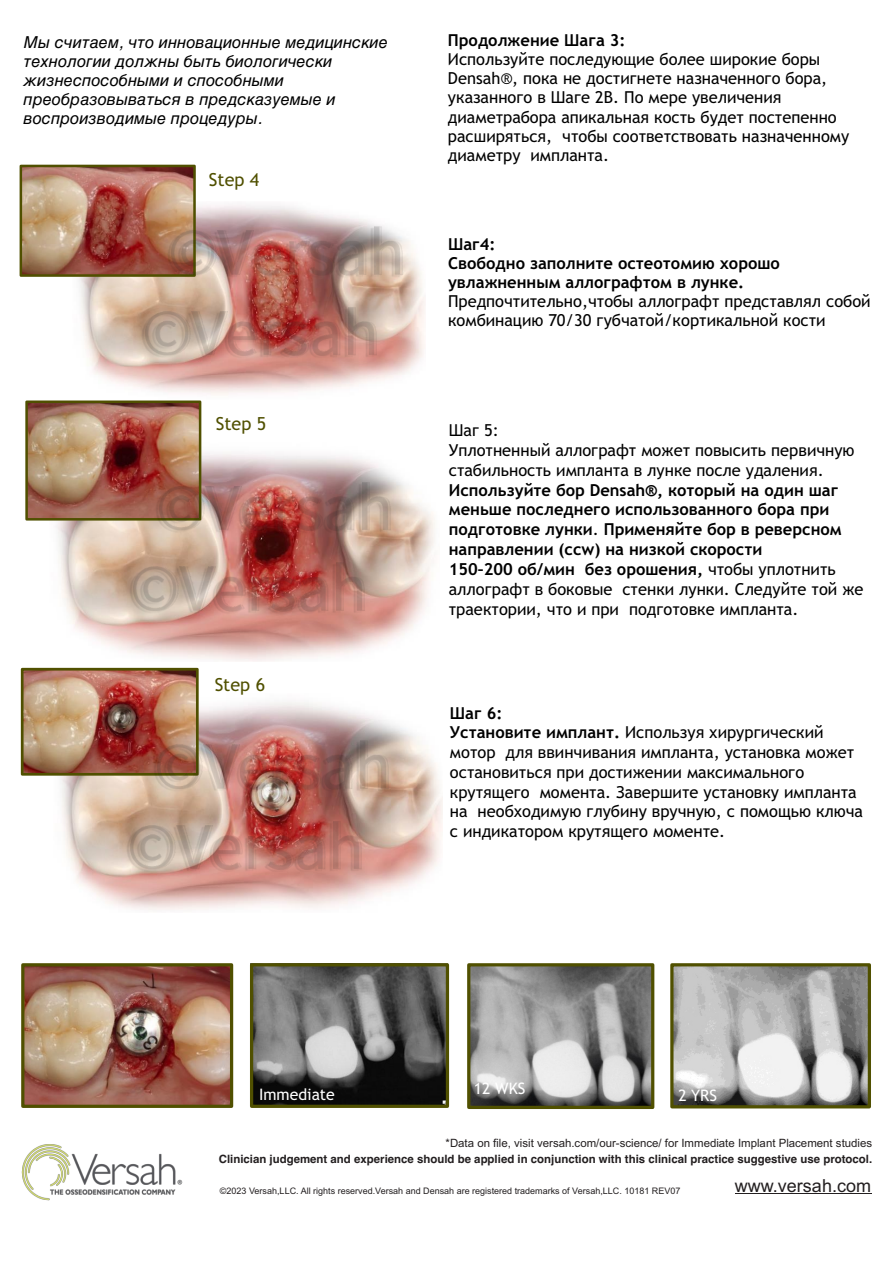
<style>
.page{position:relative;width:893px;height:1263px;background:#fff}
.page>*{position:absolute;margin:0;border:0;box-sizing:border-box;transform-origin:0 0}
.t1{font:18px "Trebuchet MS";color:#505000}
.t2{font:18px "Arial";color:#231f20}
.t3{font:16.5px/19.6px "Trebuchet MS";color:#000}
.t4{font:700 16.5px/20px "Trebuchet MS";color:#000}
.t5{font:italic 16.5px/19px "Helvetica";color:#000}
.t6{font:15.9px "Trebuchet MS";color:#fff}
.t7{font:700 11.4px "Helvetica";color:#231f20}
.t8{font:11.4px "Arial";color:#231f20}
.t9{font:9px "Arial";color:#231f20}
.s1{font-weight:400}
.s2{font-weight:700}
</style>
<div class="page">
<img style="left:78px;top:205px;width:347px;height:190px">
<img style="left:24px;top:169px;width:168px;height:104px">
<div style="left:20px;top:165px;width:176px;height:112px;border:3px solid #505000"></div>
<img style="left:56px;top:442px;width:379px;height:219px">
<img style="left:29px;top:404px;width:168px;height:113px">
<div style="left:25px;top:400px;width:176px;height:121px;border:3px solid #505000"></div>
<hr style="left:735px;top:1193px;width:136px;height:1px;background:#231f20">
<img style="left:22px;top:1144px;width:160px;height:57px">
<img style="left:60px;top:702px;width:383px;height:208px">
<img style="left:25px;top:672px;width:170px;height:100px">
<div style="left:21px;top:668px;width:178px;height:108px;border:3px solid #505000"></div>
<img style="left:25px;top:967px;width:204px;height:137px">
<div style="left:21px;top:963px;width:212px;height:145px;border:3px solid #505000"></div>
<div style="left:250px;top:963px;width:199px;height:145px;border:3px solid #505000"></div>
<img style="left:253px;top:966px;width:193px;height:139px">
<div style="left:467px;top:963px;width:187px;height:146px;border:3px solid #505000"></div>
<img style="left:470px;top:966px;width:181px;height:140px">
<div style="left:670px;top:963px;width:201px;height:145px;border:3px solid #505000"></div>
<img style="left:673px;top:966px;width:195px;height:139px">
<img style="left:153px;top:218px;width:266px;height:76px">
<img style="left:126px;top:298px;width:266px;height:77px">
<img style="left:141px;top:473px;width:266px;height:77px">
<img style="left:114px;top:554px;width:266px;height:76px">
<img style="left:138px;top:732px;width:266px;height:76px">
<img style="left:112px;top:812px;width:265px;height:77px">
<p class="t5" style="left:24px;top:34px;width:366px">Мы считаем, что инновационные медицинские технологии должны быть биологически жизнеспособными и способными преобразовываться в предсказуемые и воспроизводимые процедуры.</p>
<p class="t4" style="left:448px;top:30px;width:179px">Продолжение Шага 3꞉</p>
<p class="t3" style="left:448px;top:50px;width:403px;line-height:19.2px">Используйте последующие более широкие боры Densah®, пока не достигнете назначенного бора, указанного в Шаге 2B. По мере увеличения диаметрабора апикальная кость будет постепенно расширяться, чтобы соответствовать назначенному диаметру импланта.</p>
<p class="t1" style="left:209px;top:169px;width:52px">Step 4</p>
<p class="t4" style="left:448px;top:235px;width:333px;line-height:18.9px">Шаг4꞉<br>Свободно заполните остеотомию хорошо увлажненным аллографтом в лунке.</p>
<p class="t3" style="left:448px;top:291px;width:424px;line-height:18.9px">Предпочтительно,чтобы аллографт представлял собой комбинацию 70/30 губчатой/кортикальной кости</p>
<p class="t1" style="left:216px;top:413px;width:52px">Step 5</p>
<p class="t3" style="left:449px;top:420px;width:407px">Шаг 5꞉<br>Уплотненный аллографт может повысить первичную стабильность импланта в лунке после удаления.</p>
<p class="t4" style="left:449px;top:480px;width:416px">Используйте бор Densah®, который на один шаг меньше последнего использованного бора при подготовке лунки<span class="s1">.</span> Применяйте бор в реверсном направлении (ccw) на низкой скорости<br>150–200 об/мин без орошения, <span class="s1">чтобы уплотнить аллографт в боковые стенки лунки. Следуйте той же траектории, что и при подготовке импланта.</span></p>
<p class="t1" style="left:215px;top:674px;width:52px">Step 6</p>
<p class="t6" style="left:259px;top:1085px;width:77px">Immediate</p>
<p class="t3" style="left:450px;top:703px;width:415px"><span class="s2">Шаг 6꞉<br>Установите имплант.</span> Используя хирургический мотор для ввинчивания импланта, установка может остановиться при достижении максимального крутящего момента. Завершите установку импланта на необходимую глубину вручную, с помощью ключа с индикатором крутящего моменте.</p>
<p class="t6" style="left:474px;top:1079px;width:53px">12 WKS</p>
<p class="t6" style="left:678px;top:1086px;width:40px">2 YRS</p>
<p class="t8" style="left:446px;top:1136px;width:428px">*Data on file, visit versah.com/our‑science/ for Immediate Implant Placement studies</p>
<p class="t7" style="left:219px;top:1155px;width:655px">Clinician judgement and experience should be applied in conjunction with this clinical practice suggestive use protocol.</p>
<p class="t2" style="left:735px;top:1175px;width:138px">www.versah.com</p>
<p class="t9" style="left:220px;top:1186px;width:462px">©2023 Versah,LLC. All rights reserved.Versah and Densah are registered trademarks of Versah,LLC. 10181 REV07</p>
</div>
